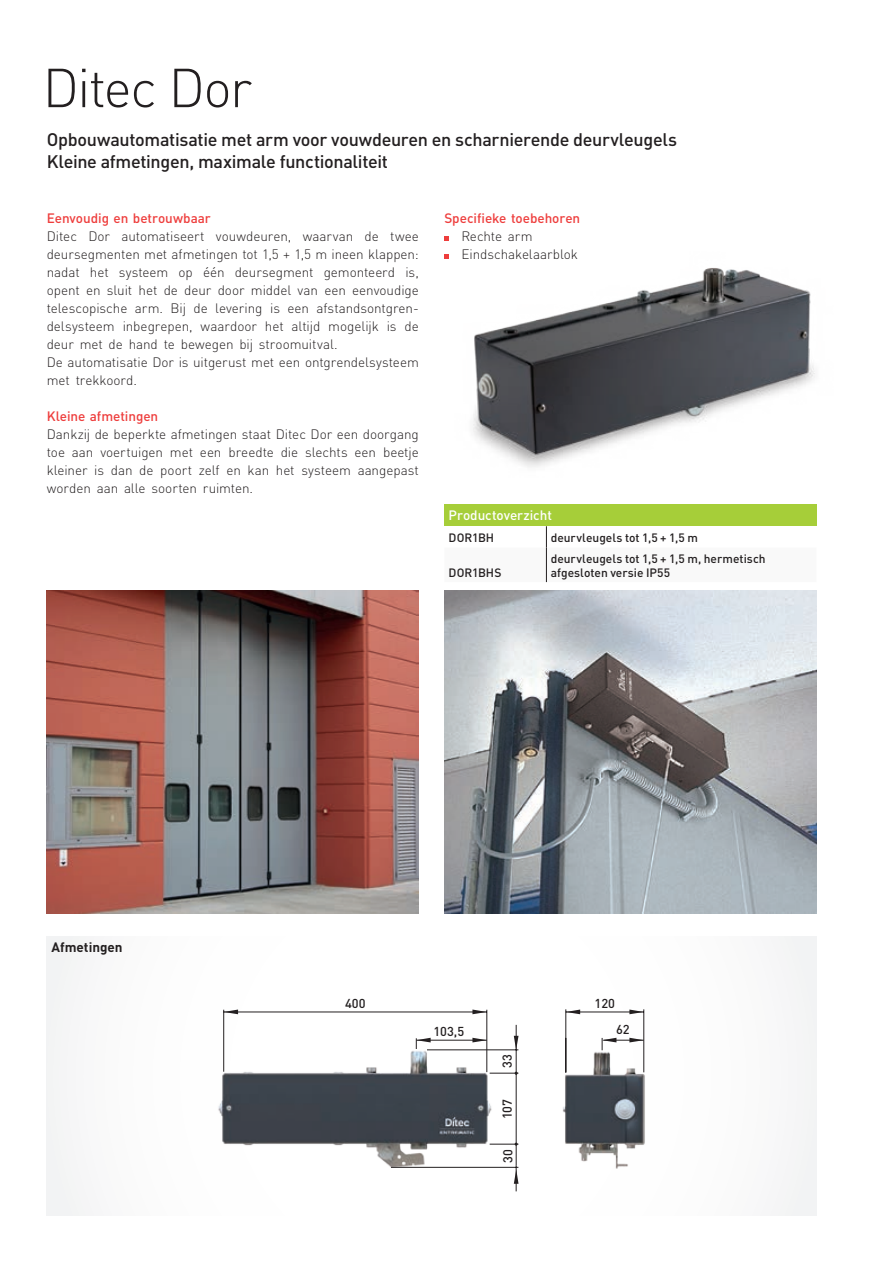
<style>
.page{position:relative;width:893px;height:1263px;background:#fff}
.page>*{position:absolute;margin:0;border:0;box-sizing:border-box;transform-origin:0 0}
.Headline_1_36_-20{font:300 54px "DIN Pro";letter-spacing:-.035em;color:#231f20}
.Subheading_12_-15{font:500 18px/22.5px "DIN Pro";letter-spacing:-.02em;color:#231f20}
.Bodytext_9_-15{font:300 13.5px/18px "DIN Pro";letter-spacing:-.005em;color:#231f20;text-align:justify}
.Marked_word_9_-15{font:500 13.5px "DIN Pro";letter-spacing:-.005em;color:#ee3d3c}
.Marked_word_9_-15-2{font:500 13.5px "DIN Pro";letter-spacing:-.005em;color:#fff}
.Tabella_Codice_9_-15{font:700 13.5px "DIN Pro";color:#231f20}
.t1{font:500 12.9px "DIN Pro";color:#231f20}
.Caption_8_-15{font:500 12px/13.5px "DIN Pro";color:#231f20}
</style>
<div class="page">
<img style="left:47px;top:590px;width:372px;height:323px">
<img style="left:444px;top:254px;width:371px;height:213px">
<div style="left:444px;top:504px;width:372px;height:21px;background:#a6ce39"></div>
<hr style="left:546px;top:547px;width:1px;height:35px;background:#231f20">
<img style="left:218px;top:1009px;width:301px;height:183px">
<img style="left:563px;top:1009px;width:82px;height:160px">
<svg style="left:472px;top:1009px;width:15px;height:5px"></svg>
<svg style="left:224px;top:1009px;width:14px;height:5px"></svg>
<hr style="left:224px;top:1012px;width:263px;height:1px;background:#231f20">
<hr style="left:223px;top:1010px;width:1px;height:62px;background:#231f20">
<hr style="left:487px;top:1010px;width:1px;height:62px;background:#231f20">
<svg style="left:629px;top:1009px;width:14px;height:5px"></svg>
<svg style="left:629px;top:1038px;width:14px;height:4px"></svg>
<svg style="left:567px;top:1009px;width:13px;height:5px"></svg>
<hr style="left:566px;top:1012px;width:78px;height:1px;background:#231f20">
<hr style="left:566px;top:1009px;width:1px;height:63px;background:#231f20">
<hr style="left:643px;top:1009px;width:1px;height:63px;background:#231f20">
<hr style="left:603px;top:1040px;width:41px;height:1px;background:#231f20">
<svg style="left:602px;top:1038px;width:14px;height:12px"></svg>
<svg style="left:514px;top:1036px;width:4px;height:13px"></svg>
<hr style="left:516px;top:1073px;width:1px;height:92px;background:#231f20">
<hr style="left:516px;top:1025px;width:1px;height:50px;background:#231f20">
<hr style="left:427px;top:1049px;width:91px;height:1px;background:#231f20">
<svg style="left:514px;top:1165px;width:4px;height:26px"></svg>
<hr style="left:391px;top:1167px;width:127px;height:1px;background:#231f20">
<svg style="left:490px;top:1072px;width:28px;height:3px"></svg>
<svg style="left:490px;top:1142px;width:28px;height:4px"></svg>
<svg style="left:472px;top:1038px;width:15px;height:4px"></svg>
<svg style="left:416px;top:1038px;width:15px;height:11px"></svg>
<hr style="left:416px;top:1040px;width:71px;height:1px;background:#231f20">
<img style="left:444px;top:590px;width:372px;height:323px">
<svg style="left:444px;top:237px;width:5px;height:4px"></svg>
<svg style="left:444px;top:255px;width:5px;height:4px"></svg>
<p class="Headline_1_36_-20" style="left:43px;top:51px;width:211px">Ditec Dor</p>
<p class="Subheading_12_-15" style="left:47px;top:127px;width:632px">Opbouwautomatisatie met arm voor vouwdeuren en scharnierende deurvleugels<br>Kleine afmetingen, maximale functionaliteit</p>
<p class="Marked_word_9_-15" style="left:47px;top:209px;width:166px">Eenvoudig en betrouwbaar</p>
<p class="Bodytext_9_-15" style="left:47px;top:226px;width:374px">Ditec Dor automatiseert vouwdeuren, waarvan de twee deursegmenten met afmetingen tot 1,5 + 1,5 m ineen klappen: nadat het systeem op één deursegment gemonteerd is, opent en sluit het de deur door middel van een eenvoudige telescopische arm. Bij de levering is een afstandsontgren&shy;delsysteem inbegrepen, waardoor het altijd mogelijk is de deur met de hand te bewegen bij stroomuitval.</p>
<p class="Bodytext_9_-15" style="left:47px;top:352px;width:374px">De automatisatie Dor is uitgerust met een ontgrendelsysteem met trekkoord.</p>
<p class="Marked_word_9_-15" style="left:47px;top:407px;width:113px">Kleine afmetingen</p>
<p class="Bodytext_9_-15" style="left:47px;top:424px;width:374px">Dankzij de beperkte afmetingen staat Ditec Dor een doorgang toe aan voertuigen met een breedte die slechts een beetje kleiner is dan de poort zelf en kan het systeem aangepast worden aan alle soorten ruimten.</p>
<p class="Marked_word_9_-15" style="left:444px;top:209px;width:137px">Specifieke toebehoren</p>
<p class="Bodytext_9_-15" style="left:461px;top:226px;width:73px">Rechte arm</p>
<p class="Bodytext_9_-15" style="left:461px;top:244px;width:118px">Eindschakelaarblok</p>
<p class="Marked_word_9_-15-2" style="left:449px;top:506px;width:105px">Productoverzicht</p>
<p class="Caption_8_-15" style="left:449px;top:531px;width:47px">DOR1BH</p>
<p class="Caption_8_-15" style="left:551px;top:531px;width:149px">deurvleugels tot 1,5 + 1,5 m</p>
<p class="Caption_8_-15" style="left:449px;top:565px;width:54px">DOR1BHS</p>
<p class="Caption_8_-15" style="left:551px;top:552px;width:216px">deurvleugels tot 1,5 + 1,5 m, hermetisch afgesloten versie IP55</p>
<p class="Tabella_Codice_9_-15" style="left:51px;top:938px;width:73px">Afmetingen</p>
<p class="t1" style="left:345px;top:994px;width:22px">400</p>
<p class="t1" style="left:595px;top:994px;width:22px">120</p>
<p class="t1" style="left:433px;top:1022px;width:32px">103,5</p>
<p class="t1" style="left:498px;top:1068px;width:15px;rotate:-90deg">33</p>
<p class="t1" style="left:498px;top:1119px;width:22px;rotate:-90deg">107</p>
<p class="t1" style="left:499px;top:1162px;width:15px;rotate:-90deg">30</p>
<p class="t1" style="left:616px;top:1021px;width:15px">62</p>
</div>
